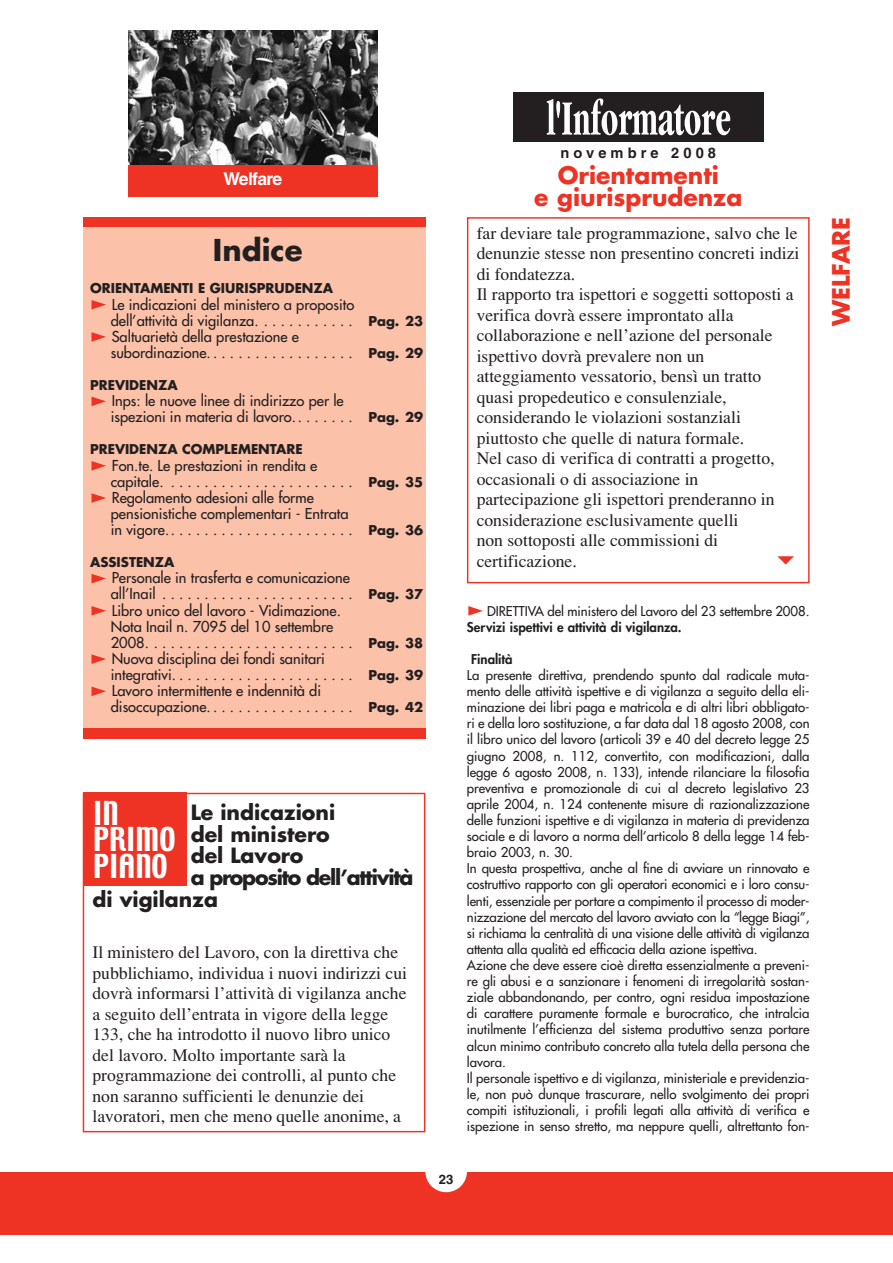
<style>
.page{position:relative;width:893px;height:1263px;background:#fff}
.page>*{position:absolute;margin:0;border:0;box-sizing:border-box;transform-origin:0 0}
.t1{font:29.25px/26.4px "Techno";color:#fff}
.t2{font:700 29.25px "Futura";color:#231f20}
.t3{font:700 23.4px/21.9px "Futura";color:#ee3224;text-align:center}
.t4{font:700 20.55px "Futura";color:#231f20}
.t5{font:700 20.55px "Futura";letter-spacing:-.06em;color:#231f20}
.t6{font:17.55px/20.5px "Times";color:#231f20}
.t7{font:700 17.55px "Helvetica";letter-spacing:-.04em;color:#fff}
.t8{font:14.7px/16px "Futura";color:#231f20}
.t9{font:700 14.7px "Helvetica";letter-spacing:.28em;color:#231f20}
.t10{font:13.2px/16px "Futura";color:#231f20}
.t11{font:700 13.2px "Futura";color:#231f20}
.t12{font:800 13.2px "Futura";color:#231f20}
.t13{font:700 13.2px "Helvetica";color:#231f20}
</style>
<div class="page">
<svg style="left:468px;top:606px;width:15px;height:10px"></svg>
<div style="left:0;top:1172px;width:892px;height:62px;background:#ee3224"></div>
<div style="left:425px;top:1151px;width:42px;height:41px;background:#fff;border-radius:50%"></div>
<div style="left:128px;top:165px;width:249px;height:32px;background:#ee3224"></div>
<img style="left:128px;top:30px;width:249px;height:135px">
<div style="left:513px;top:93px;width:250px;height:49px;background:#231f20"></div>
<svg style="left:546px;top:98px;width:184px;height:37px"></svg>
<div style="left:83px;top:217px;width:342px;height:17px;background:#ee3224"></div>
<div style="left:83px;top:228px;width:342px;height:500px;background:#fbc1a9"></div>
<svg style="left:91px;top:687px;width:15px;height:9px"></svg>
<svg style="left:91px;top:654px;width:15px;height:10px"></svg>
<svg style="left:91px;top:606px;width:15px;height:10px"></svg>
<svg style="left:91px;top:574px;width:15px;height:9px"></svg>
<svg style="left:91px;top:493px;width:15px;height:10px"></svg>
<svg style="left:91px;top:461px;width:15px;height:10px"></svg>
<svg style="left:91px;top:397px;width:15px;height:9px"></svg>
<svg style="left:91px;top:332px;width:15px;height:10px"></svg>
<svg style="left:91px;top:300px;width:15px;height:10px"></svg>
<div style="left:83px;top:728px;width:342px;height:11px;background:#ee3224"></div>
<div style="left:83px;top:793px;width:342px;height:339px;border:1px solid #ee3224"></div>
<div style="left:83px;top:793px;width:103px;height:93px;background:#ee3224"></div>
<div style="left:467px;top:217px;width:342px;height:366px;border:1px solid #ee3224"></div>
<h3 class="t7" style="left:224px;top:173px;width:60px">Welfare</h3>
<h1 class="t2" style="left:213px;top:237px;width:91px">Indice</h1>
<p class="t11" style="left:90px;top:282px;width:245px">ORIENTAMENTI E GIURISPRUDENZA</p>
<p class="t8" style="left:111px;top:297px;width:245px">Le indicazioni del ministero a proposito dell’attività di vigilanza. . . . . . . . . . . .<br>Saltuarietà della prestazione e subordinazione. . . . . . . . . . . . . . . . . .</p>
<p class="t11" style="left:90px;top:379px;width:89px">PREVIDENZA</p>
<p class="t8" style="left:111px;top:394px;width:243px">Inps: le nuove linee di indirizzo per le ispezioni in materia di lavoro.. . . . . . .</p>
<p class="t11" style="left:90px;top:444px;width:214px">PREVIDENZA COMPLEMENTARE</p>
<p class="t8" style="left:111px;top:458px;width:243px">Fon.te. Le prestazioni in rendita e capitale. . . . . . . . . . . . . . . . . . . . . . .<br>Regolamento adesioni alle forme pensionistiche complementari - Entrata in vigore.. . . . . . . . . . . . . . . . . . . . . .</p>
<p class="t11" style="left:90px;top:556px;width:86px">ASSISTENZA</p>
<p class="t8" style="left:111px;top:571px;width:243px">Personale in trasferta e comunicazione all’Inail . . . . . . . . . . . . . . . . . . . . . . .<br>Libro unico del lavoro - Vidimazione.<br>Nota Inail n. 7095 del 10 settembre 2008. . . . . . . . . . . . . . . . . . . . . . . . .<br>Nuova disciplina dei fondi sanitari integrativi. . . . . . . . . . . . . . . . . . . . . .<br>Lavoro intermittente e indennità di disoccupazione.. . . . . . . . . . . . . . . . .</p>
<p class="t11" style="left:368px;top:315px;width:56px">Pag. 23</p>
<p class="t11" style="left:368px;top:347px;width:56px">Pag. 29</p>
<p class="t11" style="left:368px;top:411px;width:56px">Pag. 29</p>
<p class="t11" style="left:368px;top:476px;width:56px">Pag. 35</p>
<p class="t11" style="left:368px;top:524px;width:56px">Pag. 36</p>
<p class="t11" style="left:368px;top:589px;width:56px">Pag. 37</p>
<p class="t11" style="left:368px;top:637px;width:56px">Pag. 38</p>
<p class="t11" style="left:368px;top:669px;width:56px">Pag. 39</p>
<p class="t11" style="left:368px;top:701px;width:56px">Pag. 42</p>
<h1 class="t1" style="left:93px;top:802px;width:84px">IN<br>PRIMO<br>PIANO</h1>
<h3 class="t4" style="left:191px;top:803px;width:146px">Le indicazioni</h3>
<h3 class="t4" style="left:191px;top:824px;width:140px">del ministero</h3>
<h3 class="t4" style="left:191px;top:846px;width:114px">del Lavoro</h3>
<h3 class="t5" style="left:191px;top:868px;width:224px">a proposito dell’attività</h3>
<h3 class="t4" style="left:92px;top:890px;width:127px">di vigilanza</h3>
<p class="t6" style="left:92px;top:944px;width:316px">Il ministero del Lavoro, con la direttiva che pubblichiamo, individua i nuovi indirizzi cui dovrà informarsi l’attività di vigilanza anche a seguito dell’entrata in vigore della legge 133, che ha introdotto il nuovo libro unico del lavoro. Molto importante sarà la programmazione dei controlli, al punto che non saranno sufficienti le denunzie dei lavoratori, men che meno quelle anonime, a</p>
<p class="t9" style="left:560px;top:148px;width:157px">novembre 2008</p>
<h2 class="t3" style="left:534px;top:166px;width:210px">Orientamenti<br>e giurisprudenza</h2>
<p class="t6" style="left:476px;top:224px;width:324px">far deviare tale programmazione, salvo che le denunzie stesse non presentino concreti indizi di fondatezza.<br>Il rapporto tra ispettori e soggetti sottoposti a verifica dovrà essere improntato alla collaborazione e nell’azione del personale ispettivo dovrà prevalere non un atteggiamento vessatorio, bensì un tratto quasi propedeutico e consulenziale, considerando le violazioni sostanziali piuttosto che quelle di natura formale.<br>Nel caso di verifica di contratti a progetto, occasionali o di associazione in partecipazione gli ispettori prenderanno in considerazione esclusivamente quelli<br>non sottoposti alle commissioni di certificazione.</p>
<p class="t10" style="left:487px;top:604px;width:324px">DIRETTIVA del ministero del Lavoro del 23 settembre 2008.</p>
<p class="t12" style="left:467px;top:621px;width:216px">Servizi ispettivi e attività di vigilanza.</p>
<p class="t12" style="left:471px;top:653px;width:43px">Finalità</p>
<p class="t10" style="left:467px;top:668px;width:344px">La presente direttiva, prendendo spunto dal radicale muta&shy;mento delle attività ispettive e di vigilanza a seguito della eli&shy;minazione dei libri paga e matricola e di altri libri obbligato&shy;ri e della loro sostituzione, a far data dal 18 agosto 2008, con il libro unico del lavoro (articoli 39 e 40 del decreto legge 25 giugno 2008, n. 112, convertito, con modificazioni, dalla legge 6 agosto 2008, n. 133), intende rilanciare la filosofia preventiva e promozionale di cui al decreto legislativo 23 aprile 2004, n. 124 contenente misure di razionalizzazione delle funzioni ispettive e di vigilanza in materia di previdenza sociale e di lavoro a norma dell’articolo 8 della legge 14 feb&shy;braio 2003, n. 30.<br>In questa prospettiva, anche al fine di avviare un rinnovato e costruttivo rapporto con gli operatori economici e i loro consu&shy;lenti, essenziale per portare a compimento il processo di moder&shy;nizzazione del mercato del lavoro avviato con la “legge Biagi”, si richiama la centralità di una visione delle attività di vigilanza attenta alla qualità ed efficacia della azione ispettiva.<br>Azione che deve essere cioè diretta essenzialmente a preveni&shy;re gli abusi e a sanzionare i fenomeni di irregolarità sostan&shy;ziale abbandonando, per contro, ogni residua impostazione di carattere puramente formale e burocratico, che intralcia inutilmente l’efficienza del sistema produttivo senza portare alcun minimo contributo concreto alla tutela della persona che lavora.<br>Il personale ispettivo e di vigilanza, ministeriale e previdenzia&shy;le, non può dunque trascurare, nello svolgimento dei propri compiti istituzionali, i profili legati alla attività di verifica e ispezione in senso stretto, ma neppure quelli, altrettanto fon-</p>
<p class="t13" style="left:439px;top:1175px;width:16px">23</p>
<h2 class="t3" style="left:832px;top:326px;width:111px;rotate:-90deg">WELFARE</h2>
</div>
